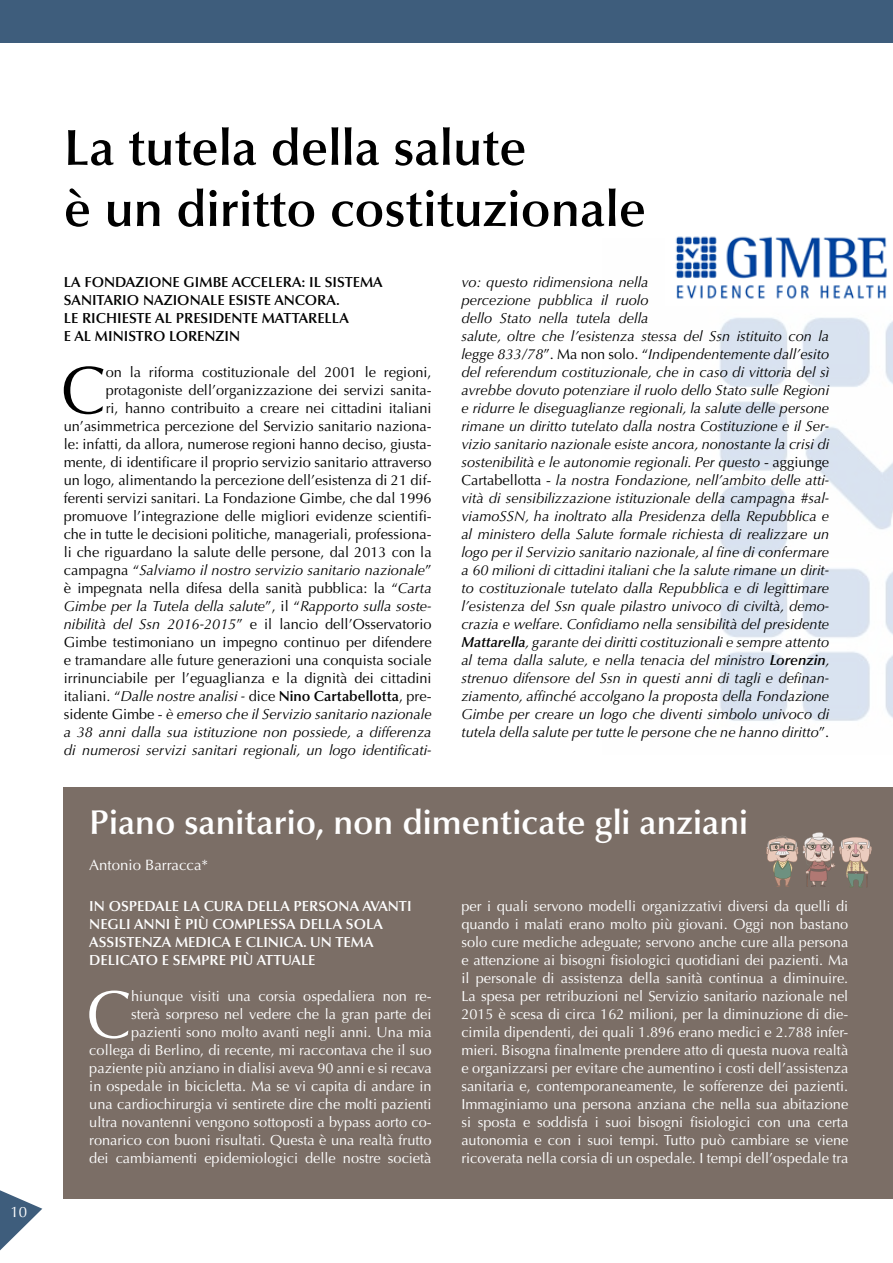
<style>
.page{position:relative;width:893px;height:1263px;background:#fff}
.page>*{position:absolute;margin:0;border:0;box-sizing:border-box;transform-origin:0 0}
.t1{font:67.05px "Optima LT Std";color:#000}
.t2{font:67.05px "Optima LT Std";color:#fff}
.t3{font:600 51px/61.2px "Optima LT Std";color:#000}
.t4{font:600 34.5px "Optima LT Std";color:#fff}
.t5{font:15px "Optima LT Std";color:#fff}
.t6{font:italic 14.55px/18px "Optima LT Std";color:#000}
.t7{font:14.55px/18px "Optima LT Std";color:#fff;text-align:right}
.t8{font:14.55px/18px "Optima LT Std";color:#000;text-align:right}
.t9{font:600 14.55px/18px "Optima LT Std";color:#fff}
.t10{font:600 14.55px/18px "Optima LT Std";color:#000}
.s1{font-style:italic}
.s2{font-weight:600}
.s3{font-style:normal}
</style>
<div class="page">
<div style="left:0;top:0;width:893px;height:43px;background:#3e5d7c"></div>
<svg style="left:0;top:1190px;width:42px;height:61px"></svg>
<img style="left:719px;top:317px;width:174px;height:404px">
<div style="left:64px;top:787px;width:829px;height:412px;background:#7b6e66"></div>
<img style="left:675px;top:236px;width:212px;height:63px">
<svg style="left:766px;top:832px;width:106px;height:56px"></svg>
<p class="t5" style="left:10px;top:1203px;width:18px">10</p>
<h2 class="t3" style="left:64px;top:118px;width:584px">La tutela della salute<br>è un diritto costituzionale</h2>
<p class="t10" style="left:64px;top:273px;width:320px">LA FONDAZIONE GIMBE ACCELERA: IL SISTEMA SANITARIO NAZIONALE ESISTE ANCORA.<br>LE RICHIESTE AL PRESIDENTE MATTARELLA<br>E AL MINISTRO LORENZIN</p>
<h1 class="t1" style="left:61px;top:351px;width:46px">C</h1>
<p class="t8" style="left:64px;top:363px;width:369px">on la riforma costituzionale del 2001 le regioni, protagoniste dell’organizzazione dei servizi sanita-<br>ri, hanno contribuito a creare nei cittadini italiani un’asimmetrica percezione del Servizio sanitario naziona&shy;le: infatti, da allora, numerose regioni hanno deciso, giusta&shy;mente, di identificare il proprio servizio sanitario attraverso un logo, alimentando la percezione dell’esistenza di 21 dif&shy;ferenti servizi sanitari. La Fondazione Gimbe, che dal 1996 promuove l’integrazione delle migliori evidenze scientifi&shy;che in tutte le decisioni politiche, manageriali, professiona&shy;li che riguardano la salute delle persone, dal 2013 con la campagna “<span class="s1">Salviamo il nostro servizio sanitario nazionale</span>” è impegnata nella difesa della sanità pubblica: la “<span class="s1">Carta Gimbe per la Tutela della salute</span>”, il “<span class="s1">Rapporto sulla soste&shy;nibilità del Ssn 2016-2015</span>” e il lancio dell’Osservatorio Gimbe testimoniano un impegno continuo per difendere e tramandare alle future generazioni una conquista sociale irrinunciabile per l’eguaglianza e la dignità dei cittadini italiani. “<span class="s1">Dalle nostre analisi -</span> dice <span class="s2">Nino Cartabellotta</span>, pre&shy;sidente Gimbe - <span class="s1">è emerso che il Servizio sanitario nazionale a 38 anni dalla sua istituzione non possiede, a differenza di numerosi servizi sanitari regionali, un logo identificati-</span></p>
<p class="t6" style="left:461px;top:273px;width:370px">vo: questo ridimensiona nella<br>percezione pubblica il ruolo<br>dello Stato nella tutela della<br>salute, oltre che l’esistenza stessa del Ssn istituito con la legge 833/78<span class="s3">”. Ma non solo. “</span>Indipendentemente dall’esito del referendum costituzionale, che in caso di vittoria del sì avrebbe dovuto potenziare il ruolo dello Stato sulle Regioni e ridurre le diseguaglianze regionali, la salute delle persone rimane un diritto tutelato dalla nostra Costituzione e il Ser&shy;vizio sanitario nazionale esiste ancora, nonostante la crisi di sostenibilità e le autonomie regionali. Per questo <span class="s3">- aggiunge Cartabellotta -</span> la nostra Fondazione, nell’ambito delle atti&shy;vità di sensibilizzazione istituzionale della campagna #sal&shy;viamoSSN, ha inoltrato alla Presidenza della Repubblica e al ministero della Salute formale richiesta di realizzare un logo per il Servizio sanitario nazionale, al fine di confermare a 60 milioni di cittadini italiani che la salute rimane un dirit&shy;to costituzionale tutelato dalla Repubblica e di legittimare l’esistenza del Ssn quale pilastro univoco di civiltà, demo&shy;crazia e welfare. Confidiamo nella sensibilità del presidente <span class="s2">Mattarella</span>, garante dei diritti costituzionali e sempre attento al tema dalla salute, e nella tenacia del ministro <span class="s2">Lorenzin</span>, strenuo difensore del Ssn in questi anni di tagli e definan&shy;ziamento, affinché accolgano la proposta della Fondazione Gimbe per creare un logo che diventi simbolo univoco di tutela della salute per tutte le persone che ne hanno diritto<span class="s3">”.</span></p>
<h3 class="t4" style="left:89px;top:803px;width:660px">Piano sanitario, non dimenticate gli anziani</h3>
<p class="t5" style="left:89px;top:856px;width:121px">Antonio Barracca*</p>
<p class="t7" style="left:461px;top:898px;width:388px;text-align:justify">per i quali servono modelli organizzativi diversi da quelli di quando i malati erano molto più giovani. Oggi non bastano solo cure mediche adeguate; servono anche cure alla persona e attenzione ai bisogni fisiologici quotidiani dei pazienti. Ma il personale di assistenza della sanità continua a diminuire.<br>La spesa per retribuzioni nel Servizio sanitario nazionale nel 2015 è scesa di circa 162 milioni, per la diminuzione di die&shy;cimila dipendenti, dei quali 1.896 erano medici e 2.788 infer&shy;mieri. Bisogna finalmente prendere atto di questa nuova realtà e organizzarsi per evitare che aumentino i costi dell’assistenza sanitaria e, contemporaneamente, le sofferenze dei pazienti.<br>Immaginiamo una persona anziana che nella sua abitazione si sposta e soddisfa i suoi bisogni fisiologici con una certa autonomia e con i suoi tempi. Tutto può cambiare se viene ricoverata nella corsia di un ospedale. I tempi dell’ospedale tra</p>
<p class="t9" style="left:89px;top:897px;width:324px">IN OSPEDALE LA CURA DELLA PERSONA AVANTI NEGLI ANNI È PIÙ COMPLESSA DELLA SOLA ASSISTENZA MEDICA E CLINICA. UN TEMA DELICATO E SEMPRE PIÙ ATTUALE</p>
<h1 class="t2" style="left:86px;top:976px;width:46px">C</h1>
<p class="t7" style="left:89px;top:988px;width:344px">hiunque visiti una corsia ospedaliera non re-<br>sterà sorpreso nel vedere che la gran parte dei pazienti sono molto avanti negli anni. Una mia collega di Berlino, di recente, mi raccontava che il suo paziente più anziano in dialisi aveva 90 anni e si recava in ospedale in bicicletta. Ma se vi capita di andare in una cardiochirurgia vi sentirete dire che molti pazienti ultra novantenni vengono sottoposti a bypass aorto co&shy;ronarico con buoni risultati. Questa è una realtà frutto dei cambiamenti epidemiologici delle nostre società</p>
</div>
